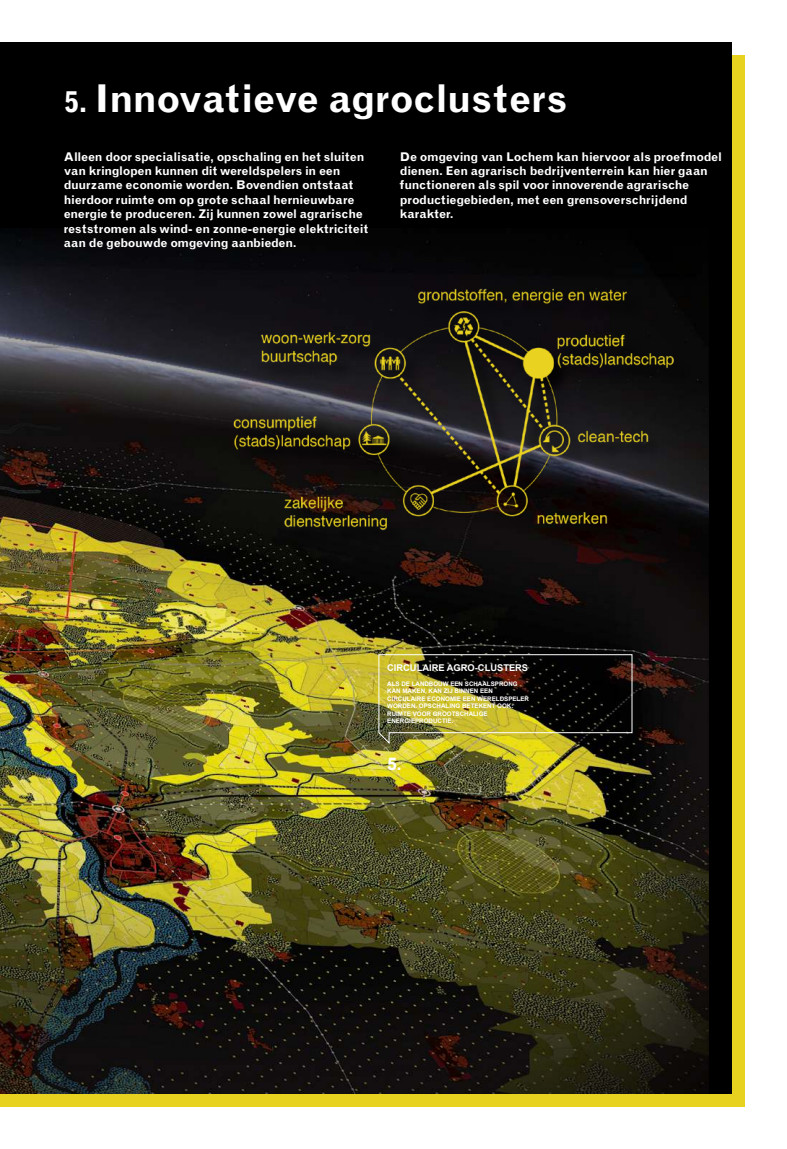
<style>
.page{position:relative;width:787px;height:1149px;background:#fff}
.page>*{position:absolute;margin:0;border:0;box-sizing:border-box;transform-origin:0 0}
.t1{font:700 38.25px "Grotesque MT Std";letter-spacing:-.015em;color:#fff}
.t2{font:700 17.4px "Arial";color:#fff}
.t3{font:700 12px/14.4px "Grotesque MT Std";letter-spacing:-.02em;color:#fff}
.t4{font:700 9.3px "Arial";color:#fff}
.t5{font:700 6.15px/7.5px "Arial";color:#fff}
.s1{font-size:28.8px}
</style>
<div class="page">
<div style="left:0;top:55px;width:744px;height:1051px;background:#e7d220"></div>
<div style="left:0;top:43px;width:731px;height:1050px;background:#000"></div>
<img style="left:0;top:233px;width:708px;height:860px">
<img style="left:378px;top:654px;width:254px;height:89px">
<img style="left:201px;top:277px;width:497px;height:291px">
<h1 class="t1" style="left:65px;top:84px;width:504px"><span class="s1">5.</span> Innovatieve agroclusters</h1>
<p class="t3" style="left:64px;top:150px;width:306px">Alleen door specialisatie, opschaling en het sluiten van kringlopen kunnen dit wereldspelers in een duurzame economie worden. Bovendien ontstaat hierdoor ruimte om op grote schaal hernieuwbare energie te produceren. Zij kunnen zowel agrarische reststromen als wind- en zonne-energie elektriciteit aan de gebouwde omgeving aanbieden.</p>
<p class="t3" style="left:400px;top:150px;width:323px">De omgeving van Lochem kan hiervoor als proefmodel dienen. Een agrarisch bedrijventerrein kan hier gaan functioneren als spil voor innoverende agrarische productiegebieden, met een grensoverschrijdend karakter.</p>
<p class="t4" style="left:387px;top:663px;width:142px">CIRCULAIRE AGRO-CLUSTERS</p>
<p class="t5" style="left:387px;top:680px;width:143px">ALS DE LANDBOUW EEN SCHAALSPRONG<br>KAN MAKEN, KAN ZIJ BINNEN EEN<br>CIRCULAIRE ECONOMIE EEN WERELDSPELER<br>WORDEN. OPSCHALING BETEKENT OOK:<br>RUIMTE VOOR GROOTSCHALIGE<br>ENERGIEPRODUCTIE.</p>
<h2 class="t2" style="left:387px;top:756px;width:16px">5.</h2>
</div>
